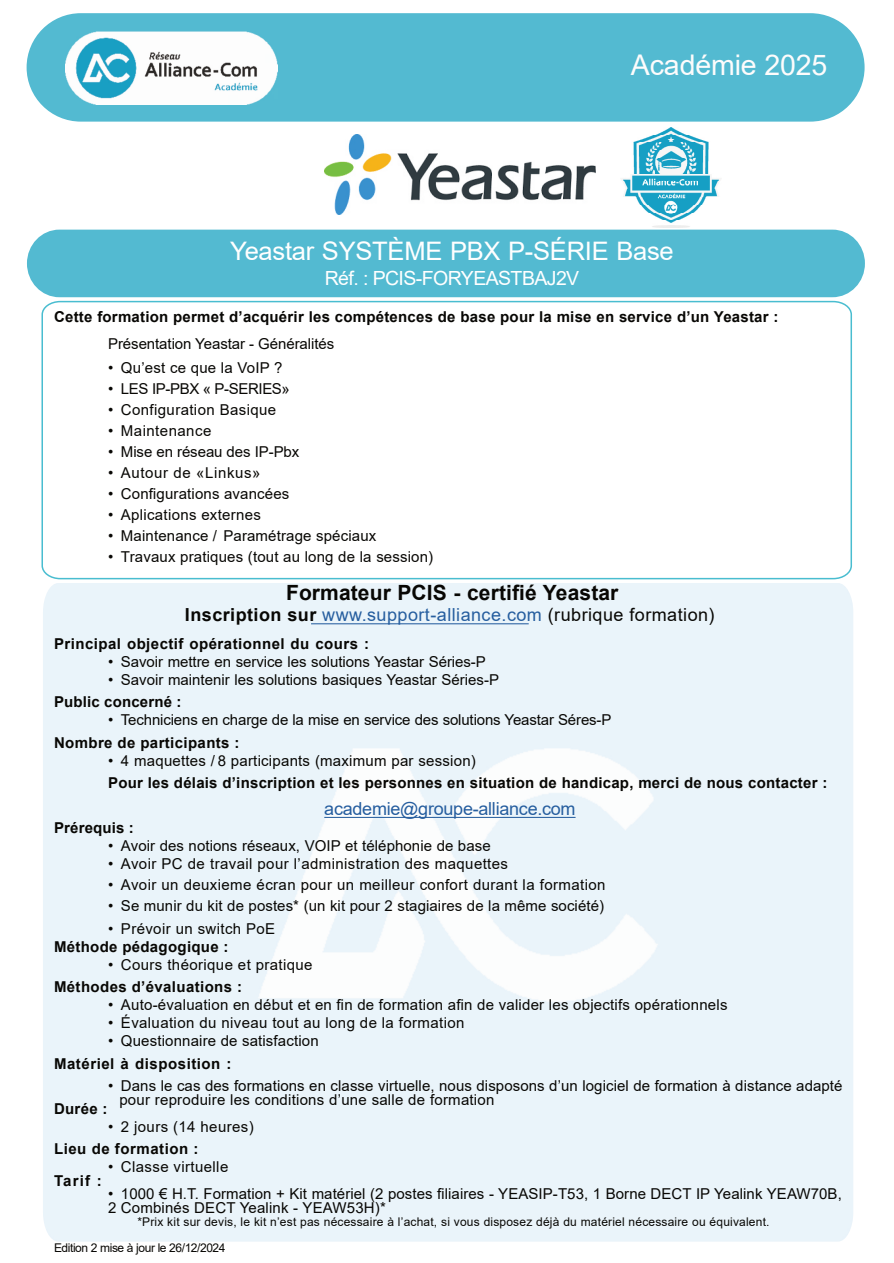
<style>
.page{position:relative;width:894px;height:1263px;background:#fff}
.page>*{position:absolute;margin:0;border:0;box-sizing:border-box;transform-origin:0 0}
.t1{font:28.5px "Arial";letter-spacing:-.005em;color:#fdfcfc}
.t2{font:25.5px "Arial";letter-spacing:-.01em;color:#fff}
.t3{font:700 21px "Arial";letter-spacing:.005em;color:#080704}
.t4{font:19.5px "Arial";letter-spacing:-.03em;color:#fff}
.t5{font:18px "Arial";letter-spacing:.025em;color:#265e9f}
.t6{font:18px "Arial";letter-spacing:-.015em;color:#265e9f}
.t7{font:15px/13.5px "Arial";letter-spacing:.01em;color:#080704}
.t8{font:700 15px "Arial";letter-spacing:.015em;color:#080704}
.t9{font:15px "Arial";letter-spacing:-.01em;color:#080704}
.t10{font:700 15px "Arial";letter-spacing:.035em;color:#080704}
.t11{font:15px "Arial";letter-spacing:-.025em;color:#080704}
.t12{font:15px "Arial";letter-spacing:.04em;color:#080704}
.t13{font:15px "Arial";letter-spacing:.03em;color:#080704}
.t14{font:12px "Arial";letter-spacing:.015em;color:#080704}
.t15{font:12px "Arial";letter-spacing:-.035em;color:#080704}
.s1{font-weight:700;color:#080704}
.s2{color:#080704}
</style>
<div class="page">
<svg style="left:41px;top:300px;width:811px;height:280px"></svg>
<hr style="left:311px;top:623px;width:217px;height:1px;background:#265e9f">
<hr style="left:324px;top:817px;width:251px;height:1px;background:#265e9f">
<div style="left:27px;top:230px;width:837px;height:67px;background:#53bad1;border-radius:33px"></div>
<div style="left:27px;top:13px;width:837px;height:109px;background:#53bad1;border-radius:54px"></div>
<img style="left:622px;top:127px;width:98px;height:101px">
<img style="left:65px;top:31px;width:212px;height:73px">
<img style="left:324px;top:134px;width:271px;height:80px">
<h1 class="t1" style="left:630px;top:54px;width:198px">Académie 2025</h1>
<h2 class="t2" style="left:230px;top:242px;width:445px">Yeastar SYSTÈME PBX P-SÉRIE Base</h2>
<h3 class="t4" style="left:324px;top:271px;width:256px">Réf. : PCIS-FORYEASTBAJ2V</h3>
<p class="t8" style="left:54px;top:311px;width:725px">Cette formation permet d’acquérir les compétences de base pour la mise en service d’un Yeastar :</p>
<p class="t7" style="left:108px;top:338px;width:228px">Présentation Yeastar - Généralités</p>
<p class="t7" style="left:108px;top:362px;width:176px">• Qu’est ce que la VoIP ?</p>
<p class="t11" style="left:108px;top:383px;width:183px">• LES IP-PBX « P-SERIES»</p>
<p class="t7" style="left:108px;top:404px;width:169px">• Configuration Basique</p>
<p class="t13" style="left:108px;top:425px;width:105px">• Maintenance</p>
<p class="t7" style="left:108px;top:446px;width:193px">• Mise en réseau des IP-Pbx</p>
<p class="t12" style="left:108px;top:467px;width:154px">• Autour de «Linkus»</p>
<p class="t7" style="left:108px;top:488px;width:183px">• Configurations avancées</p>
<p class="t7" style="left:108px;top:509px;width:154px">• Aplications externes</p>
<p class="t7" style="left:108px;top:530px;width:270px">• Maintenance / Paramétrage spéciaux</p>
<p class="t7" style="left:108px;top:551px;width:326px">• Travaux pratiques (tout au long de la session)</p>
<h3 class="t3" style="left:286px;top:584px;width:334px">Formateur PCIS - certifié Yeastar</h3>
<p class="t5" style="left:185px;top:608px;width:531px"><span class="s1">Inscription sur</span> www.support-alliance.com <span class="s2">(rubrique formation)</span></p>
<p class="t8" style="left:54px;top:638px;width:316px">Principal objectif opérationnel du cours :</p>
<p class="t7" style="left:108px;top:656px;width:379px">• Savoir mettre en service les solutions Yeastar Séries-P</p>
<p class="t7" style="left:108px;top:674px;width:392px">• Savoir maintenir les solutions basiques Yeastar Séries-P</p>
<p class="t8" style="left:54px;top:696px;width:129px">Public concerné :</p>
<p class="t9" style="left:108px;top:714px;width:504px">• Techniciens en charge de la mise en service des solutions Yeastar Séres-P</p>
<p class="t8" style="left:54px;top:737px;width:187px">Nombre de participants :</p>
<p class="t7" style="left:108px;top:755px;width:369px">• 4 maquettes / 8 participants (maximum par session)</p>
<p class="t8" style="left:108px;top:777px;width:720px">Pour les délais d’inscription et les personnes en situation de handicap, merci de nous contacter :</p>
<p class="t6" style="left:324px;top:802px;width:253px">academie@groupe-alliance.com</p>
<p class="t8" style="left:54px;top:822px;width:81px">Prérequis :</p>
<p class="t7" style="left:108px;top:840px;width:384px">• Avoir des notions réseaux, VOIP et téléphonie de base</p>
<p class="t7" style="left:108px;top:858px;width:401px">• Avoir PC de travail pour l’administration des maquettes</p>
<p class="t7" style="left:108px;top:879px;width:498px">• Avoir un deuxieme écran pour un meilleur confort durant la formation</p>
<p class="t7" style="left:108px;top:900px;width:497px">• Se munir du kit de postes* (un kit pour 2 stagiaires de la même société)</p>
<p class="t7" style="left:108px;top:923px;width:169px">• Prévoir un switch PoE</p>
<p class="t8" style="left:54px;top:941px;width:176px">Méthode pédagogique :</p>
<p class="t7" style="left:108px;top:959px;width:206px">• Cours théorique et pratique</p>
<p class="t8" style="left:54px;top:981px;width:189px">Méthodes d’évaluations :</p>
<p class="t7" style="left:108px;top:999px;width:620px">• Auto-évaluation en début et en fin de formation afin de valider les objectifs opérationnels</p>
<p class="t7" style="left:108px;top:1017px;width:358px">• Évaluation du niveau tout au long de la formation</p>
<p class="t7" style="left:108px;top:1035px;width:212px">• Questionnaire de satisfaction</p>
<p class="t10" style="left:54px;top:1058px;width:179px">Matériel à disposition :</p>
<p class="t7" style="left:119px;top:1080px;width:724px;text-indent:-11px">• Dans le cas des formations en classe virtuelle, nous disposons d’un logiciel de formation à distance adapté pour reproduire les conditions d’une salle de formation</p>
<p class="t8" style="left:54px;top:1103px;width:55px">Durée :</p>
<p class="t7" style="left:108px;top:1121px;width:147px">• 2 jours (14 heures)</p>
<p class="t10" style="left:54px;top:1143px;width:146px">Lieu de formation :</p>
<p class="t7" style="left:108px;top:1161px;width:122px">• Classe virtuelle</p>
<p class="t8" style="left:54px;top:1175px;width:49px">Tarif :</p>
<p class="t7" style="left:108px;top:1188px;width:735px">• 1000 € H.T. Formation + Kit matériel (2 postes filiaires - YEASIP-T53, 1 Borne DECT IP Yealink YEAW70B,<br>2 Combinés DECT Yealink - YEAW53H)*</p>
<p class="t14" style="left:137px;top:1217px;width:633px">*Prix kit sur devis, le kit n’est pas nécessaire à l’achat, si vous disposez déjà du matériel nécessaire ou équivalent.</p>
<p class="t15" style="left:54px;top:1243px;width:173px">Edition 2 mise à jour le 26/12/2024</p>
</div>
